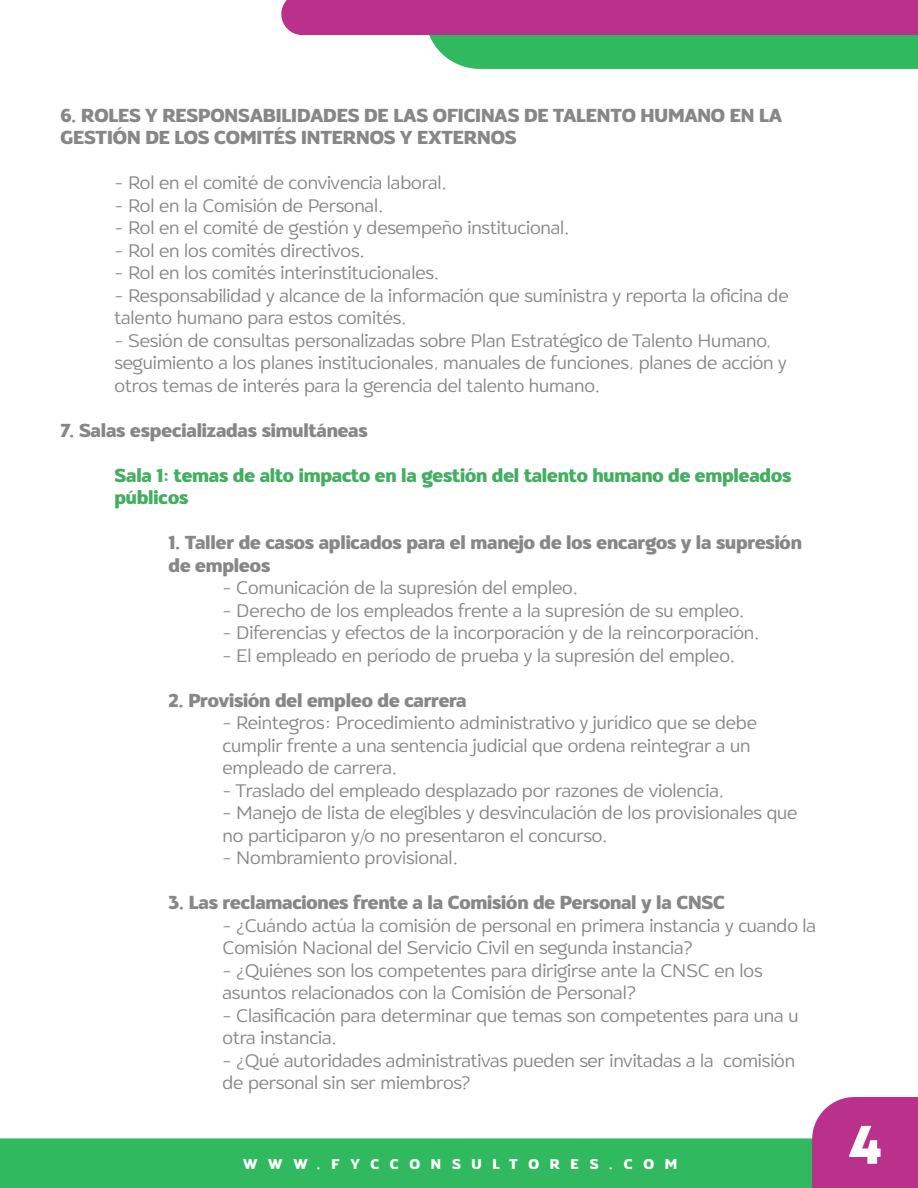
<style>
.page{position:relative;width:918px;height:1188px;background:#fff}
.page>*{position:absolute;margin:0;border:0;box-sizing:border-box;transform-origin:0 0}
.t1{font:800 57px "Mont";color:#fff}
.t2{font:200 18px/22.5px "Oliviar Sans";letter-spacing:-.005em;color:#878787}
.t3{font:700 18px/22.5px "Oliviar Sans";letter-spacing:-.005em;color:#878787}
.t4{font:700 18px/22.5px "Oliviar Sans";letter-spacing:-.005em;color:#42ae60}
.t5{font:700 13.5px "Oliviar Sans";letter-spacing:.8em;color:#fff}
</style>
<div class="page">
<svg style="left:281px;top:0;width:637px;height:69px;background:#8f7d89"></svg>
<div style="left:0;top:1138px;width:812px;height:50px;background:#30b95e"></div>
<div style="left:812px;top:1097px;width:106px;height:91px;background:#b9318b"></div>
<p class="t3" style="left:61px;top:105px;width:723px">6. ROLES Y RESPONSABILIDADES DE LAS OFICINAS DE TALENTO HUMANO EN LA<br>GESTIÓN DE LOS COMITÉS INTERNOS Y EXTERNOS</p>
<p class="t2" style="left:115px;top:172px;width:334px">- Rol en el comité de convivencia laboral.</p>
<p class="t2" style="left:115px;top:194px;width:270px">- Rol en la Comisión de Personal.</p>
<p class="t2" style="left:115px;top:217px;width:457px">- Rol en el comité de gestión y desempeño institucional.</p>
<p class="t2" style="left:115px;top:239px;width:252px">- Rol en los comités directivos.</p>
<p class="t2" style="left:115px;top:262px;width:326px">- Rol en los comités interinstitucionales.</p>
<p class="t2" style="left:115px;top:284px;width:675px">- Responsabilidad y alcance de la información que suministra y reporta la oficina de talento humano para estos comités.</p>
<p class="t2" style="left:115px;top:329px;width:674px">- Sesión de consultas personalizadas sobre Plan Estratégico de Talento Humano, seguimiento a los planes institucionales, manuales de funciones, planes de acción y otros temas de interés para la gerencia del talento humano.</p>
<p class="t3" style="left:61px;top:420px;width:309px">7. Salas especializadas simultáneas</p>
<p class="t4" style="left:115px;top:465px;width:678px">Sala 1: temas de alto impacto en la gestión del talento humano de empleados públicos</p>
<p class="t3" style="left:169px;top:532px;width:635px">1. Taller de casos aplicados para el manejo de los encargos y la supresión de empleos</p>
<p class="t2" style="left:223px;top:577px;width:357px">- Comunicación de la supresión del empleo.</p>
<p class="t2" style="left:223px;top:599px;width:524px">- Derecho de los empleados frente a la supresión de su empleo.</p>
<p class="t2" style="left:223px;top:622px;width:539px">- Diferencias y efectos de la incorporación y de la reincorporación.</p>
<p class="t2" style="left:223px;top:644px;width:514px">- El empleado en período de prueba y la supresión del empleo.</p>
<p class="t3" style="left:169px;top:690px;width:299px">2. Provisión del empleo de carrera</p>
<p class="t2" style="left:223px;top:712px;width:536px">- Reintegros: Procedimiento administrativo y jurídico que se debe cumplir frente a una sentencia judicial que ordena reintegrar a un empleado de carrera.</p>
<p class="t2" style="left:223px;top:779px;width:503px">- Traslado del empleado desplazado por razones de violencia.</p>
<p class="t2" style="left:223px;top:802px;width:576px">- Manejo de lista de elegibles y desvinculación de los provisionales que no participaron y/o no presentaron el concurso.</p>
<p class="t2" style="left:223px;top:847px;width:237px">- Nombramiento provisional.</p>
<p class="t3" style="left:169px;top:892px;width:558px">3. Las reclamaciones frente a la Comisión de Personal y la CNSC</p>
<p class="t2" style="left:223px;top:914px;width:595px">- ¿Cuándo actúa la comisión de personal en primera instancia y cuando la<br>Comisión Nacional del Servicio Civil en segunda instancia?</p>
<p class="t2" style="left:223px;top:959px;width:542px">- ¿Quiénes son los competentes para dirigirse ante la CNSC en los asuntos relacionados con la Comisión de Personal?</p>
<p class="t2" style="left:223px;top:1004px;width:577px">- Clasificación para determinar que temas son competentes para una u otra instancia.</p>
<p class="t2" style="left:223px;top:1049px;width:574px">- ¿Qué autoridades administrativas pueden ser invitadas a la comisión de personal sin ser miembros?</p>
<p class="t5" style="left:243px;top:1155px;width:436px">WWW.FYCCONSULTORES.COM</p>
<h1 class="t1" style="left:849px;top:1107px;width:35px">4</h1>
</div>
